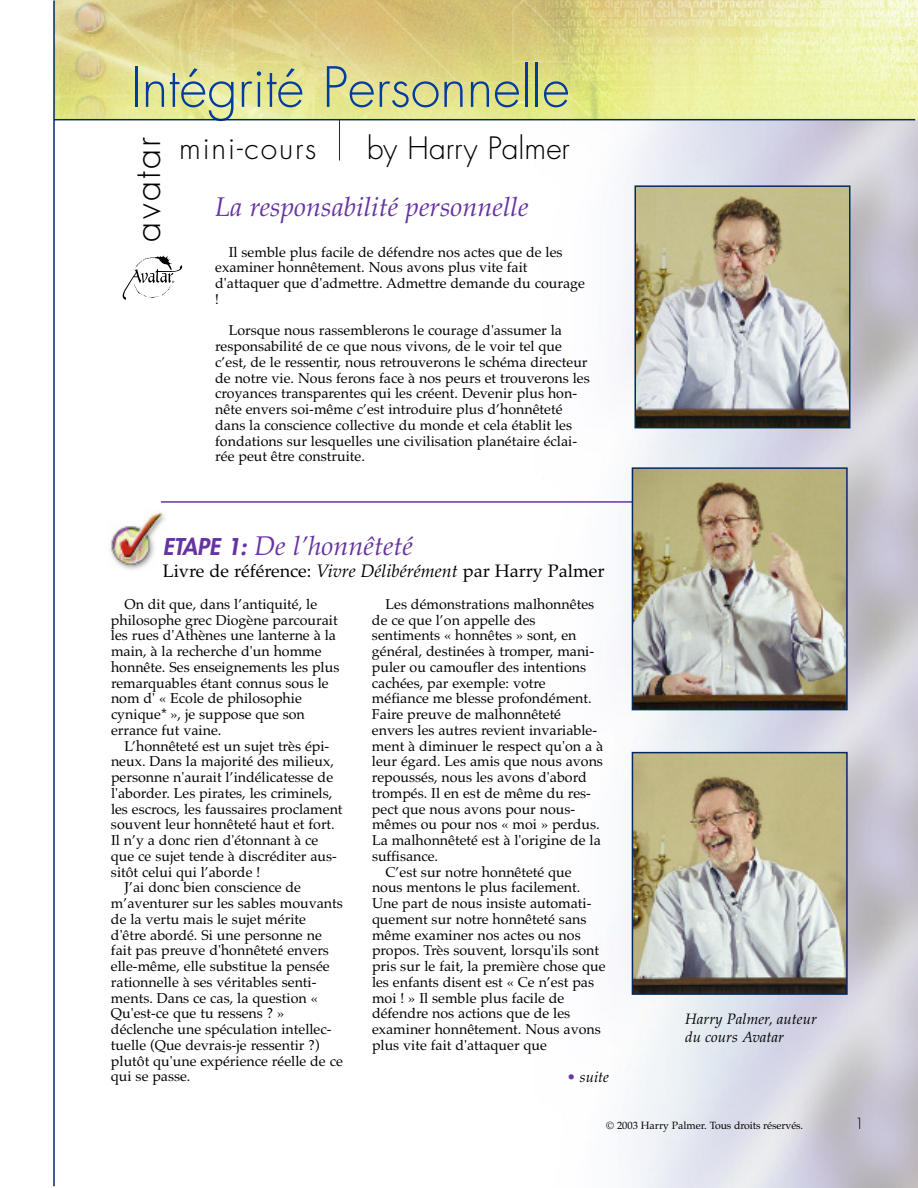
<style>
.page{position:relative;width:918px;height:1188px;background:#fff}
.page>*{position:absolute;margin:0;border:0;box-sizing:border-box;transform-origin:0 0}
.t1{font:300 54px "Futura";color:#003ca2}
.t2{font:300 36px "Futura";letter-spacing:.06em;color:#000}
.t3{font:300 30px "Futura";color:#000}
.t4{font:300 30px "Futura";letter-spacing:.06em;color:#000}
.t5{font:italic 27px "Palatino";color:#6634a1}
.t6{font:18px "Palatino";color:#000}
.t7{font:italic 15px/18px "Palatino";color:#000}
.t8{font:300 15px "Futura";color:#000}
.t9{font:14.25px/15.8px "Palatino";color:#000}
.t10{font:10.5px "Palatino";letter-spacing:-.01em;color:#000}
.s1{font-family:"Futura";font-weight:800;font-size:22.5px}
.s2{font-style:italic}
.s3{font-style:normal;color:#6634a1}
</style>
<div class="page">
<img style="left:426px;top:119px;width:491px;height:1069px">
<img style="left:54px;top:0;width:864px;height:119px">
<hr style="left:161px;top:501px;width:599px;height:2px;background:#6634a1">
<svg style="left:122px;top:255px;width:61px;height:45px"></svg>
<hr style="left:54px;top:119px;width:861px;height:1px;background:#002b62">
<hr style="left:339px;top:120px;width:1px;height:40px;background:#002b62">
<hr style="left:53px;top:1px;width:2px;height:1185px;background:#002b62">
<img style="left:110px;top:510px;width:55px;height:60px">
<img style="left:637px;top:188px;width:210px;height:237px">
<div style="left:634px;top:185px;width:216px;height:243px;border:2px solid #002b62"></div>
<img style="left:635px;top:470px;width:210px;height:237px">
<div style="left:632px;top:467px;width:216px;height:243px;border:2px solid #002b62"></div>
<img style="left:635px;top:755px;width:210px;height:237px">
<div style="left:632px;top:752px;width:216px;height:243px;border:2px solid #002b62"></div>
<h1 class="t1" style="left:130px;top:62px;width:441px">Intégrité Personnelle</h1>
<h2 class="t2" style="left:130px;top:242px;width:106px;rotate:-90deg">avatar</h2>
<h3 class="t4" style="left:179px;top:134px;width:139px">mini-cours</h3>
<h3 class="t3" style="left:367px;top:134px;width:205px">by Harry Palmer</h3>
<h3 class="t5" style="left:215px;top:191px;width:315px">La responsabilité personnelle</h3>
<p class="t9" style="left:215px;top:244px;width:371px;text-indent:13px">Il semble plus facile de défendre nos actes que de les examiner honnêtement. Nous avons plus vite fait d'attaquer que d'admettre. Admettre demande du courage !</p>
<p class="t9" style="left:215px;top:322px;width:376px;text-indent:13px">Lorsque nous rassemblerons le courage d'assumer la responsabilité de ce que nous vivons, de le voir tel que c’est, de le ressentir, nous retrouverons le schéma directeur de notre vie. Nous ferons face à nos peurs et trouverons les croyances transparentes qui les créent. Devenir plus hon&shy;nête envers soi-même c’est introduire plus d’honnêteté dans la conscience collective du monde et cela établit les fondations sur lesquelles une civilisation planétaire éclai&shy;rée peut être construite.</p>
<h3 class="t5" style="left:163px;top:530px;width:252px"><span class="s1">ETAPE 1:</span> De l’honnêteté</h3>
<p class="t6" style="left:163px;top:560px;width:443px">Livre de référence: <span class="s2">Vivre Délibérément</span> par Harry Palmer</p>
<p class="t9" style="left:111px;top:596px;width:230px;text-indent:14px">On dit que, dans l’antiquité, le philosophe grec Diogène parcourait les rues d'Athènes une lanterne à la main, à la recherche d'un homme honnête. Ses enseignements les plus remarquables étant connus sous le nom d' « Ecole de philosophie cynique* », je suppose que son errance fut vaine.</p>
<p class="t9" style="left:125px;top:738px;width:206px">L’honnêteté est un sujet très épi-</p>
<p class="t9" style="left:111px;top:754px;width:224px">neux. Dans la majorité des milieux,</p>
<p class="t9" style="left:111px;top:769px;width:224px">personne n'aurait l’indélicatesse de</p>
<p class="t9" style="left:111px;top:785px;width:223px">l'aborder. Les pirates, les criminels,</p>
<p class="t9" style="left:111px;top:801px;width:233px">les escrocs, les faussaires proclament</p>
<p class="t9" style="left:111px;top:817px;width:225px">souvent leur honnêteté haut et fort.</p>
<p class="t9" style="left:111px;top:832px;width:209px">Il n’y a donc rien d'étonnant à ce</p>
<p class="t9" style="left:111px;top:848px;width:227px">que ce sujet tende à discréditer aus-</p>
<p class="t9" style="left:111px;top:864px;width:151px">sitôt celui qui l’aborde !</p>
<p class="t9" style="left:124px;top:880px;width:178px">J’ai donc bien conscience de</p>
<p class="t9" style="left:111px;top:895px;width:233px">m’aventurer sur les sables mouvants</p>
<p class="t9" style="left:111px;top:911px;width:196px">de la vertu mais le sujet mérite</p>
<p class="t9" style="left:111px;top:927px;width:212px">d'être abordé. Si une personne ne</p>
<p class="t9" style="left:111px;top:943px;width:219px">fait pas preuve d'honnêteté envers</p>
<p class="t9" style="left:111px;top:958px;width:220px">elle-même, elle substitue la pensée</p>
<p class="t9" style="left:111px;top:974px;width:207px">rationnelle à ses véritables senti-</p>
<p class="t9" style="left:111px;top:990px;width:208px">ments. Dans ce cas, la question «</p>
<p class="t9" style="left:111px;top:1006px;width:175px">Qu'est-ce que tu ressens ? »</p>
<p class="t9" style="left:111px;top:1021px;width:222px">déclenche une spéculation intellec-</p>
<p class="t9" style="left:111px;top:1037px;width:210px">tuelle (Que devrais-je ressentir ?)</p>
<p class="t9" style="left:111px;top:1053px;width:233px">plutôt qu'une expérience réelle de ce</p>
<p class="t9" style="left:111px;top:1069px;width:81px">qui se passe.</p>
<p class="t9" style="left:385px;top:596px;width:210px">Les démonstrations malhonnêtes</p>
<p class="t9" style="left:372px;top:612px;width:165px">de ce que l’on appelle des</p>
<p class="t9" style="left:372px;top:628px;width:206px">sentiments « honnêtes » sont, en</p>
<p class="t9" style="left:372px;top:643px;width:224px">général, destinées à tromper, mani-</p>
<p class="t9" style="left:372px;top:659px;width:216px">puler ou camoufler des intentions</p>
<p class="t9" style="left:372px;top:675px;width:175px">cachées, par exemple: votre</p>
<p class="t9" style="left:372px;top:691px;width:221px">méfiance me blesse profondément.</p>
<p class="t9" style="left:372px;top:706px;width:191px">Faire preuve de malhonnêteté</p>
<p class="t9" style="left:372px;top:722px;width:227px">envers les autres revient invariable-</p>
<p class="t9" style="left:372px;top:738px;width:233px">ment à diminuer le respect qu'on a à</p>
<p class="t9" style="left:372px;top:754px;width:233px">leur égard. Les amis que nous avons</p>
<p class="t9" style="left:372px;top:769px;width:216px">repoussés, nous les avons d'abord</p>
<p class="t9" style="left:372px;top:785px;width:220px">trompés. Il en est de même du res-</p>
<p class="t9" style="left:372px;top:801px;width:205px">pect que nous avons pour nous-</p>
<p class="t9" style="left:372px;top:817px;width:229px">mêmes ou pour nos « moi » perdus.</p>
<p class="t9" style="left:372px;top:832px;width:230px">La malhonnêteté est à l'origine de la</p>
<p class="t9" style="left:372px;top:848px;width:68px">suffisance.</p>
<p class="t9" style="left:386px;top:864px;width:188px">C’est sur notre honnêteté que</p>
<p class="t9" style="left:372px;top:880px;width:210px">nous mentons le plus facilement.</p>
<p class="t9" style="left:372px;top:895px;width:221px">Une part de nous insiste automati-</p>
<p class="t9" style="left:372px;top:911px;width:216px">quement sur notre honnêteté sans</p>
<p class="t9" style="left:372px;top:927px;width:210px">même examiner nos actes ou nos</p>
<p class="t9" style="left:372px;top:943px;width:229px">propos. Très souvent, lorsqu'ils sont</p>
<p class="t9" style="left:372px;top:958px;width:235px">pris sur le fait, la première chose que</p>
<p class="t9" style="left:372px;top:974px;width:224px">les enfants disent est « Ce n’est pas</p>
<p class="t9" style="left:372px;top:990px;width:194px">moi ! » Il semble plus facile de</p>
<p class="t9" style="left:372px;top:1006px;width:200px">défendre nos actions que de les</p>
<p class="t9" style="left:372px;top:1021px;width:230px">examiner honnêtement. Nous avons</p>
<p class="t9" style="left:372px;top:1037px;width:176px">plus vite fait d'attaquer que</p>
<p class="t7" style="left:567px;top:1068px;width:44px"><span class="s3">•</span> suite</p>
<p class="t7" style="left:685px;top:1010px;width:133px">Harry Palmer, auteur du cours Avatar</p>
<p class="t10" style="left:606px;top:1119px;width:198px">© 2003 Harry Palmer. Tous droits réservés.</p>
<p class="t8" style="left:855px;top:1116px;width:11px">1</p>
</div>
